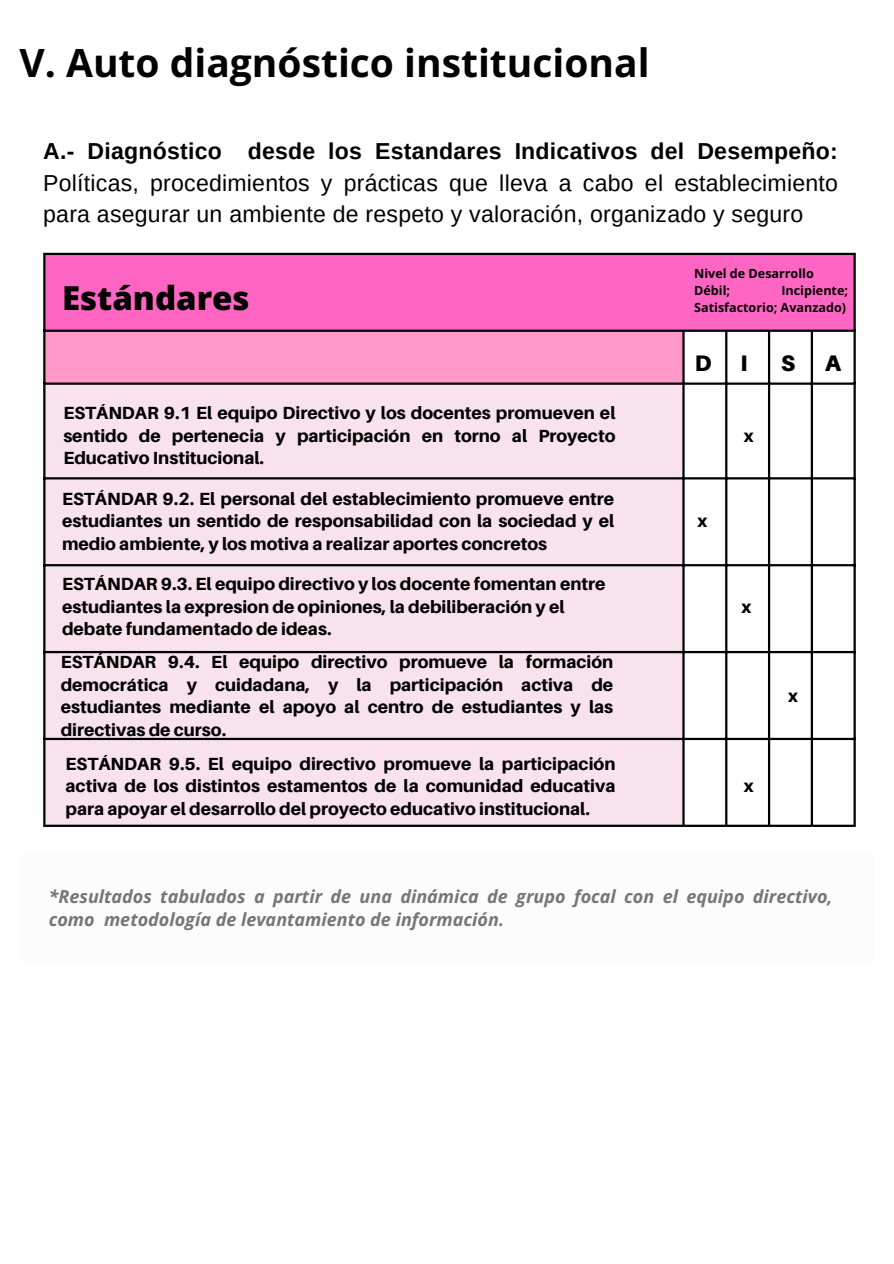
<style>
.page{position:relative;width:894px;height:1264px;background:#fff}
.page>*{position:absolute;margin:0;border:0;box-sizing:border-box;transform-origin:0 0}
.t1{font:700 39px "Open Sans";color:#000}
.t2{font:800 33px "Open Sans";color:#000}
.t3{font:23.1px/31.5px "Arimo";letter-spacing:.01em;color:#000;text-align:justify}
.t4{font:900 22.5px "Aileron";color:#000}
.t5{font:italic 700 18px/23.7px "Open Sans";color:#767676}
.t6{font:800 17.55px/22.5px "Aileron";color:#000;text-align:justify}
.t7{font:700 12.6px/16.8px "Open Sans";color:#000;text-align:right}
.s1{font-weight:700}
</style>
<div class="page">
<div style="left:44px;top:254px;width:810px;height:77px;background:#ff66c4"></div>
<div style="left:44px;top:330px;width:639px;height:54px;background:#ff99ca"></div>
<div style="left:45px;top:385px;width:637px;height:439px;background:#f8e2ed"></div>
<hr style="left:43px;top:255px;width:2px;height:569px;background:#000">
<hr style="left:682px;top:332px;width:2px;height:492px;background:#000">
<hr style="left:725px;top:332px;width:2px;height:492px;background:#000">
<hr style="left:767px;top:332px;width:3px;height:492px;background:#000">
<hr style="left:810px;top:332px;width:2px;height:492px;background:#000">
<hr style="left:853px;top:255px;width:2px;height:569px;background:#000">
<hr style="left:43px;top:253px;width:812px;height:2px;background:#000">
<hr style="left:43px;top:329px;width:812px;height:3px;background:#000">
<hr style="left:43px;top:382px;width:812px;height:3px;background:#000">
<hr style="left:43px;top:477px;width:812px;height:2px;background:#000">
<hr style="left:43px;top:564px;width:812px;height:2px;background:#000">
<hr style="left:43px;top:651px;width:812px;height:2px;background:#000">
<hr style="left:43px;top:737px;width:812px;height:3px;background:#000">
<hr style="left:43px;top:824px;width:812px;height:3px;background:#000">
<p class="t1" style="left:19px;top:35px;width:631px">V. Auto diagnóstico institucional</p>
<p class="t3" style="left:43px;top:135px;width:796px"><span class="s1">A.- Diagnóstico desde los Estandares Indicativos del Desempeño:<br></span>Políticas, procedimientos y prácticas que lleva a cabo el establecimiento para asegurar un ambiente de respeto y valoración, organizado y seguro</p>
<p class="t2" style="left:62px;top:275px;width:189px">Estándares</p>
<h4 class="t6" style="left:63px;top:401px;width:553px">ESTÁNDAR 9.1 El equipo Directivo y los docentes promueven el sentido de pertenecia y participación en torno al Proyecto Educativo Institucional.</h4>
<h4 class="t6" style="left:62px;top:487px;width:553px">ESTÁNDAR 9.2. El personal del establecimiento promueve entre estudiantes un sentido de responsabilidad con la sociedad y el medio ambiente, y los motiva a realizar aportes concretos</h4>
<p class="t6" style="left:62px;top:572px;width:544px;text-align:left">ESTÁNDAR 9.3. El equipo directivo y los docente fomentan entre estudiantes la expresion de opiniones, la debiliberación y el debate fundamentado de ideas.</p>
<h4 class="t6" style="left:61px;top:650px;width:554px">ESTÁNDAR 9.4. El equipo directivo promueve la formación democrática y cuidadana, y la participación activa de estudiantes mediante el apoyo al centro de estudiantes y las directivas de curso.</h4>
<h4 class="t6" style="left:65px;top:751px;width:551px">ESTÁNDAR 9.5. El equipo directivo promueve la participación activa de los distintos estamentos de la comunidad educativa para apoyar el desarrollo del proyecto educativo institucional.</h4>
<p class="t7" style="left:694px;top:265px;width:121px">Nivel de Desarrollo</p>
<p class="t7" style="left:694px;top:281px;width:37px">Débil;</p>
<p class="t7" style="left:694px;top:281px;width:155px">Incipiente;<br>Satisfactorio; Avanzado)</p>
<h1 class="t4" style="left:694px;top:349px;width:18px">D</h1>
<h3 class="t4" style="left:740px;top:349px;width:9px">I</h3>
<h2 class="t4" style="left:780px;top:349px;width:16px">S</h2>
<h4 class="t4" style="left:825px;top:349px;width:17px">A</h4>
<p class="t6" style="left:697px;top:509px;width:11px">x</p>
<p class="t6" style="left:743px;top:424px;width:11px">x</p>
<p class="t6" style="left:741px;top:595px;width:11px">x</p>
<p class="t6" style="left:743px;top:774px;width:11px">x</p>
<p class="t6" style="left:787px;top:684px;width:11px">x</p>
<h4 class="t5" style="left:49px;top:883px;width:785px">*Resultados tabulados a partir de una dinámica de grupo focal con el equipo directivo, como metodología de levantamiento de información.</h4>
</div>
